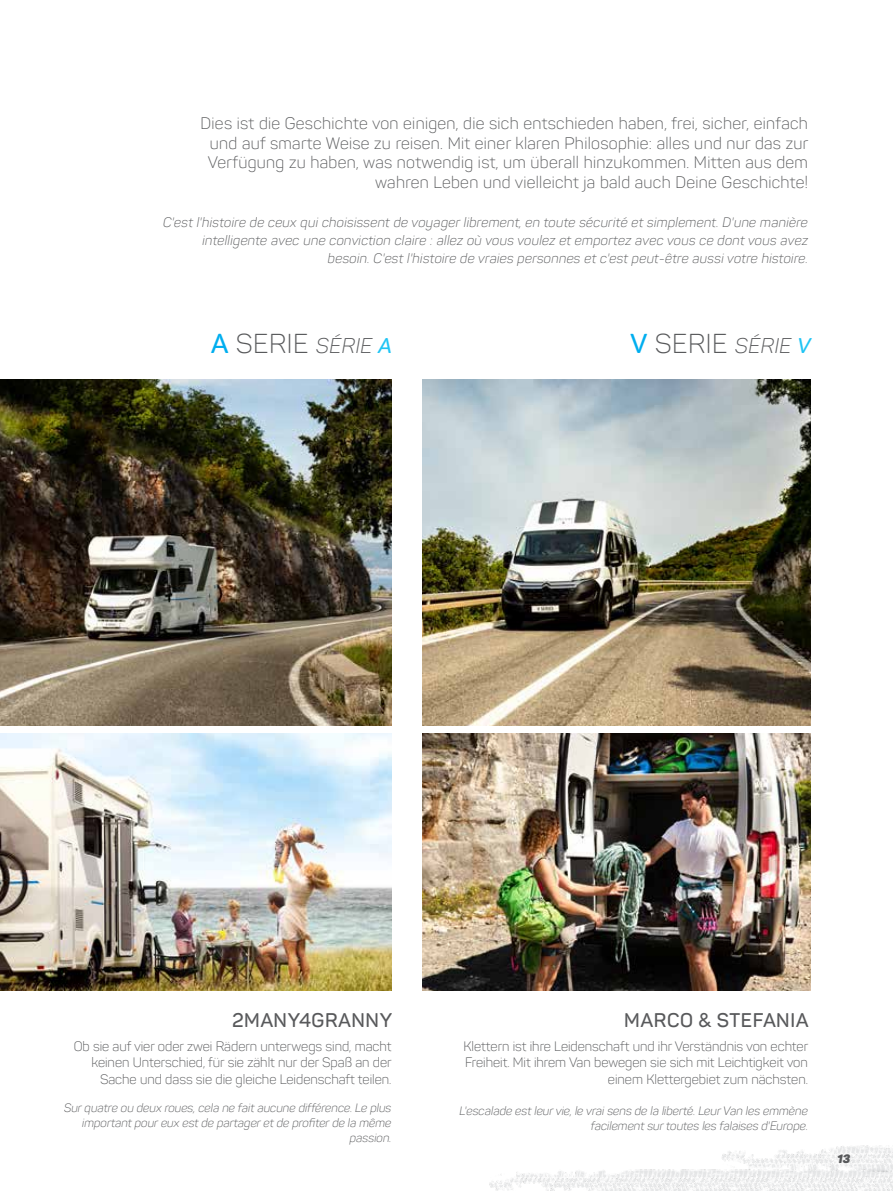
<style>
.page{position:relative;width:893px;height:1191px;background:#fff}
.page>*{position:absolute;margin:0;border:0;box-sizing:border-box;transform-origin:0 0}
.t1{font:300 27px "Panton";letter-spacing:.02em;color:#58595b}
.t2{font:600 19.5px "Panton";letter-spacing:.03em;color:#58595b}
.t3{font:300 16.5px/19.5px "Panton";letter-spacing:.02em;color:#58595b;text-align:right}
.t4{font:300 13.5px/16.5px "Panton";color:#58595b;text-align:right}
.t5{font:italic 300 13.5px/18px "Panton";letter-spacing:.02em;color:#58595b;text-align:right}
.t6{font:italic 300 12px/15px "Panton";color:#58595b;text-align:right}
.t7{font:italic 900 12px "Panton";color:#58595b}
.s1{font-weight:600;color:#00aeef}
.s2{font-style:italic;font-size:21px}
.s3{font-weight:600;font-style:italic;font-size:21px;color:#20c4f4}
</style>
<div class="page">
<img style="left:0;top:379px;width:391px;height:347px">
<img style="left:423px;top:379px;width:387px;height:347px">
<img style="left:489px;top:1169px;width:404px;height:22px">
<img style="left:673px;top:1145px;width:220px;height:38px">
<img style="left:0;top:733px;width:391px;height:257px">
<img style="left:423px;top:733px;width:387px;height:257px">
<p class="t3" style="left:201px;top:114px;width:609px">Dies ist die Geschichte von einigen, die sich entschieden haben, frei, sicher, einfach und auf smarte Weise zu reisen. Mit einer klaren Philosophie: alles und nur das zur Verfügung zu haben, was notwendig ist, um überall hinzukommen. Mitten aus dem wahren Leben und vielleicht ja bald auch Deine Geschichte!</p>
<p class="t5" style="left:163px;top:213px;width:646px">C'est l'histoire de ceux qui choisissent de voyager librement, en toute sécurité et simplement. D'une manière intelligente avec une conviction claire : allez où vous voulez et emportez avec vous ce dont vous avez besoin. C'est l'histoire de vraies personnes et c'est peut-être aussi votre histoire.</p>
<h1 class="t1" style="left:211px;top:327px;width:183px"><span class="s1">A</span> SERIE <span class="s2">SÉRIE</span> <span class="s3">A</span></h1>
<h1 class="t1" style="left:630px;top:327px;width:182px"><span class="s1">V</span> SERIE <span class="s2">SÉRIE</span> <span class="s3">V</span></h1>
<h2 class="t2" style="left:232px;top:1008px;width:162px">2MANY4GRANNY</h2>
<h2 class="t2" style="left:624px;top:1008px;width:186px">MARCO &amp; STEFANIA</h2>
<p class="t4" style="left:74px;top:1037px;width:320px">Ob sie auf vier oder zwei Rädern unterwegs sind, macht keinen Unterschied, für sie zählt nur der Spaß an der<br>Sache und dass sie die gleiche Leidenschaft teilen.</p>
<p class="t6" style="left:64px;top:1100px;width:329px">Sur quatre ou deux roues, cela ne fait aucune différence. Le plus important pour eux est de partager et de profiter de la même passion.</p>
<p class="t4" style="left:463px;top:1037px;width:346px">Klettern ist ihre Leidenschaft und ihr Verständnis von echter<br>Freiheit. Mit ihrem Van bewegen sie sich mit Leichtigkeit von einem Klettergebiet zum nächsten.</p>
<p class="t6" style="left:459px;top:1103px;width:350px">L'escalade est leur vie, le vrai sens de la liberté. Leur Van les emmène facilement sur toutes les falaises d'Europe.</p>
<p class="t7" style="left:837px;top:1150px;width:15px">13</p>
</div>
